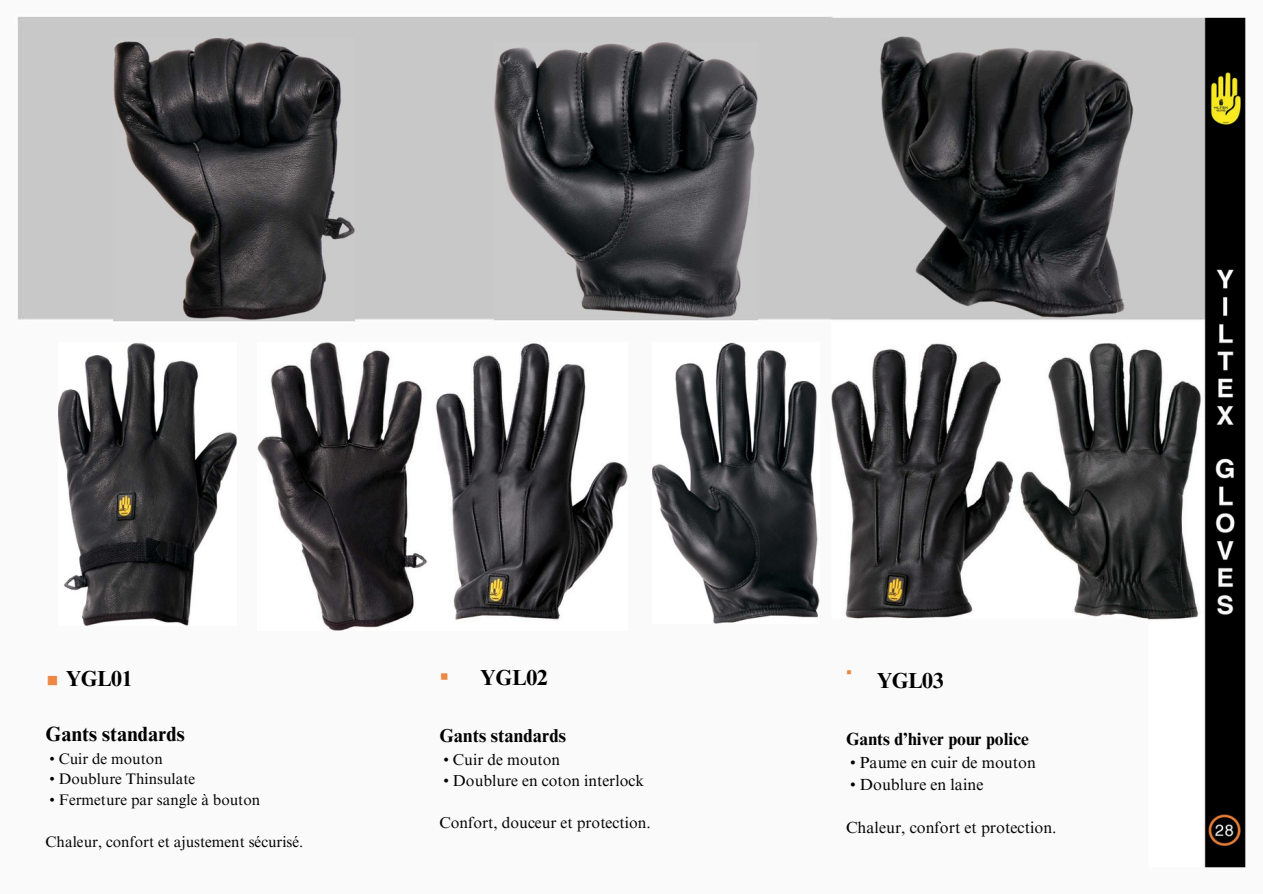
<style>
.page{position:relative;width:1263px;height:894px;background:#fff}
.page>*{position:absolute;margin:0;border:0;box-sizing:border-box;transform-origin:0 0}
.t1{font:700 21.75px "Times NRMT Pro";letter-spacing:-.02em;color:#000}
.t2{font:700 20.55px "Times NRMT Pro";color:#020202}
.t3{font:700 18.75px "Times NRMT Pro";color:#020202}
.t4{font:700 17.55px "Times NRMT Pro";color:#020202}
.t5{font:16.35px "Montserrat";color:#ec8844}
.t6{font:16.05px "Times NRMT Pro";color:#020202}
.t7{font:15.75px "Times NRMT Pro";color:#020202}
.t8{font:15.3px "Times NRMT Pro";color:#020202}
.t9{font:10.05px "Montserrat";color:#ec8844}
.s1{font-family:"Montserrat";font-weight:400;font-size:23.55px;color:#ec8844}
</style>
<div class="page">
<img style="left:17px;top:16px;width:1229px;height:852px">
<img style="left:113px;top:38px;width:241px;height:284px">
<img style="left:59px;top:342px;width:178px;height:283px">
<img style="left:495px;top:42px;width:262px;height:279px">
<img style="left:257px;top:342px;width:370px;height:288px">
<img style="left:652px;top:342px;width:168px;height:281px">
<img style="left:831px;top:18px;width:415px;height:849px">
<p class="t1" style="left:46px;top:670px;width:88px"><span class="s1">■</span> YGL01</p>
<p class="t1" style="left:480px;top:669px;width:69px">YGL02</p>
<p class="t1" style="left:877px;top:672px;width:68px">YGL03</p>
<h2 class="t2" style="left:46px;top:726px;width:141px">Gants standards</h2>
<h2 class="t8" style="left:49px;top:752px;width:115px">• Cuir de mouton</h2>
<h2 class="t8" style="left:49px;top:773px;width:147px">• Doublure Thinsulate</h2>
<h4 class="t8" style="left:49px;top:794px;width:212px">• Fermeture par sangle à bouton</h4>
<h4 class="t8" style="left:46px;top:835px;width:259px">Chaleur, confort et ajustement sécurisé.</h4>
<h3 class="t9" style="left:846px;top:665px;width:8px">■</h3>
<h4 class="t5" style="left:439px;top:664px;width:11px">■</h4>
<h1 class="t3" style="left:439px;top:727px;width:128px">Gants standards</h1>
<h1 class="t7" style="left:443px;top:753px;width:118px">• Cuir de mouton</h1>
<p class="t7" style="left:443px;top:774px;width:202px">• Doublure en coton interlock</p>
<p class="t7" style="left:439px;top:816px;width:213px">Confort, douceur et protection.</p>
<h4 class="t4" style="left:846px;top:732px;width:184px">Gants d’hiver pour police</h4>
<h4 class="t6" style="left:850px;top:756px;width:187px">• Paume en cuir de mouton</h4>
<h4 class="t6" style="left:850px;top:777px;width:135px">• Doublure en laine</h4>
<h4 class="t6" style="left:846px;top:821px;width:212px">Chaleur, confort et protection.</h4>
</div>
